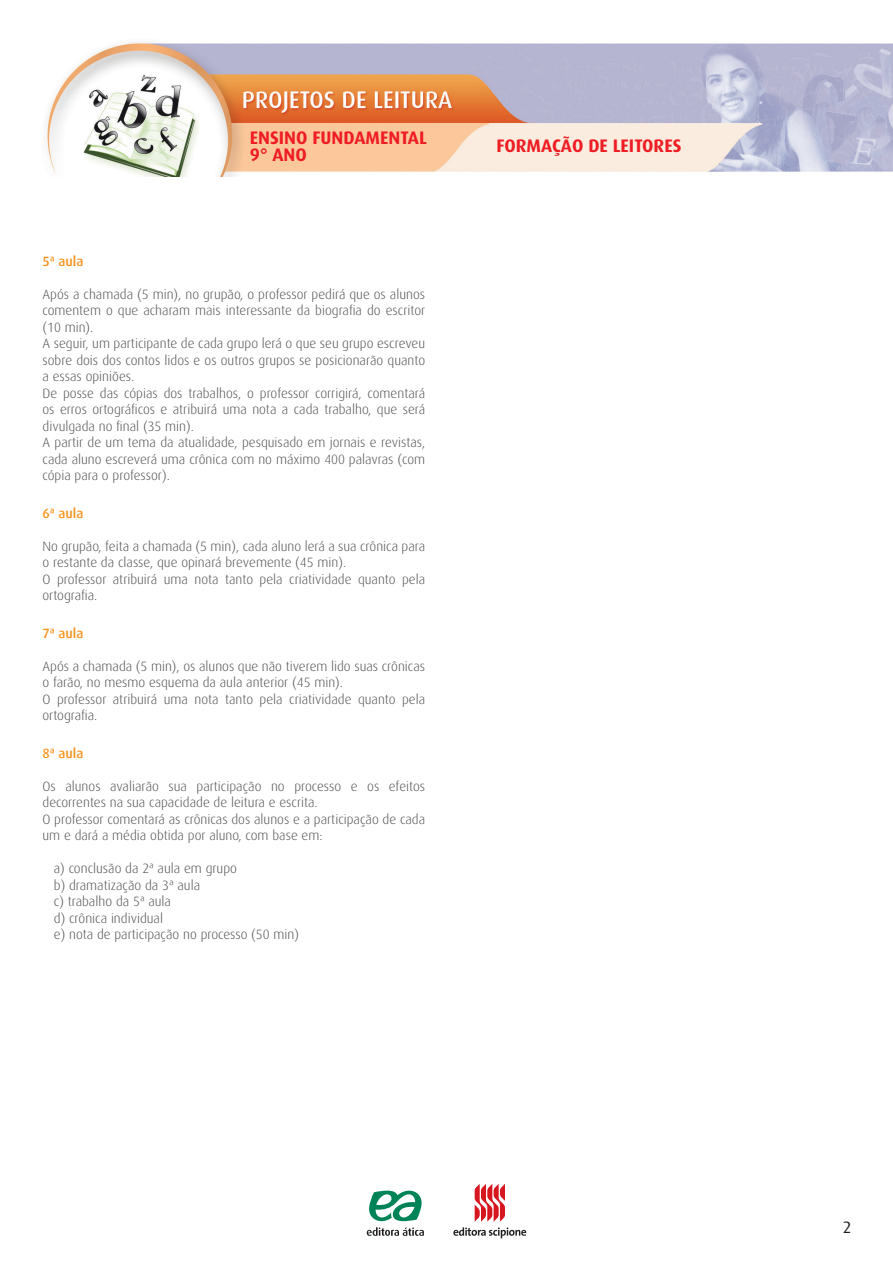
<style>
.page{position:relative;width:893px;height:1263px;background:#fff}
.page>*{position:absolute;margin:0;border:0;box-sizing:border-box;transform-origin:0 0}
.t1{font:700 18.15px/16.8px "Dax";color:#ee1d23}
.t2{font:16.5px "Dax";color:#231f20}
.t3{font:300 13.5px/16.5px "Dax";color:#4b4c4d}
.t4{font:500 13.5px "Dax";color:#f7931d}
</style>
<div class="page">
<img style="left:46px;top:42px;width:847px;height:134px">
<svg style="left:369px;top:1191px;width:53px;height:30px"></svg>
<svg style="left:367px;top:1227px;width:57px;height:9px"></svg>
<svg style="left:453px;top:1184px;width:73px;height:54px"></svg>
<h1 class="t1" style="left:250px;top:130px;width:179px">ENSINO FUNDAMENTAL<br>9° ANO</h1>
<h1 class="t1" style="left:496px;top:138px;width:187px">FORMAÇÃO DE LEITORES</h1>
<p class="t4" style="left:43px;top:253px;width:42px">5ª aula</p>
<p class="t3" style="left:43px;top:286px;width:384px">Após a chamada (5 min), no grupão, o professor pedirá que os alunos</p>
<p class="t3" style="left:43px;top:302px;width:384px">comentem o que acharam mais interessante da biografia do escritor</p>
<p class="t3" style="left:43px;top:319px;width:52px">(10 min).</p>
<p class="t3" style="left:43px;top:335px;width:384px">A seguir, um participante de cada grupo lerá o que seu grupo escreveu</p>
<p class="t3" style="left:43px;top:352px;width:384px">sobre dois dos contos lidos e os outros grupos se posicionarão quanto</p>
<p class="t3" style="left:43px;top:368px;width:93px">a essas opiniões.</p>
<p class="t3" style="left:43px;top:385px;width:384px">De posse das cópias dos trabalhos, o professor corrigirá, comentará</p>
<p class="t3" style="left:43px;top:401px;width:384px">os erros ortográficos e atribuirá uma nota a cada trabalho, que será</p>
<p class="t3" style="left:43px;top:418px;width:153px">divulgada no final (35 min).</p>
<p class="t3" style="left:43px;top:434px;width:384px">A partir de um tema da atualidade, pesquisado em jornais e revistas,</p>
<p class="t3" style="left:43px;top:451px;width:384px">cada aluno escreverá uma crônica com no máximo 400 palavras (com</p>
<p class="t3" style="left:43px;top:467px;width:129px">cópia para o professor).</p>
<p class="t4" style="left:43px;top:505px;width:42px">6ª aula</p>
<p class="t3" style="left:43px;top:538px;width:384px">No grupão, feita a chamada (5 min), cada aluno lerá a sua crônica para o restante da classe, que opinará brevemente (45 min).</p>
<p class="t3" style="left:43px;top:571px;width:384px">O professor atribuirá uma nota tanto pela criatividade quanto pela ortografia.</p>
<p class="t4" style="left:43px;top:625px;width:42px">7ª aula</p>
<p class="t3" style="left:43px;top:658px;width:384px">Após a chamada (5 min), os alunos que não tiverem lido suas crônicas o farão, no mesmo esquema da aula anterior (45 min).</p>
<p class="t3" style="left:43px;top:691px;width:384px">O professor atribuirá uma nota tanto pela criatividade quanto pela ortografia.</p>
<p class="t4" style="left:43px;top:745px;width:42px">8ª aula</p>
<p class="t3" style="left:43px;top:778px;width:384px">Os alunos avaliarão sua participação no processo e os efeitos</p>
<p class="t3" style="left:43px;top:794px;width:277px">decorrentes na sua capacidade de leitura e escrita.</p>
<p class="t3" style="left:43px;top:811px;width:384px">O professor comentará as crônicas dos alunos e a participação de cada</p>
<p class="t3" style="left:43px;top:827px;width:282px">um e dará a média obtida por aluno, com base em:</p>
<p class="t3" style="left:54px;top:860px;width:185px">a) conclusão da 2ª aula em grupo</p>
<p class="t3" style="left:54px;top:877px;width:148px">b) dramatização da 3ª aula</p>
<p class="t3" style="left:54px;top:893px;width:119px">c) trabalho da 5ª aula</p>
<p class="t3" style="left:54px;top:910px;width:111px">d) crônica individual</p>
<p class="t3" style="left:54px;top:926px;width:247px">e) nota de participação no processo (50 min)</p>
<p class="t2" style="left:843px;top:1218px;width:10px">2</p>
</div>
